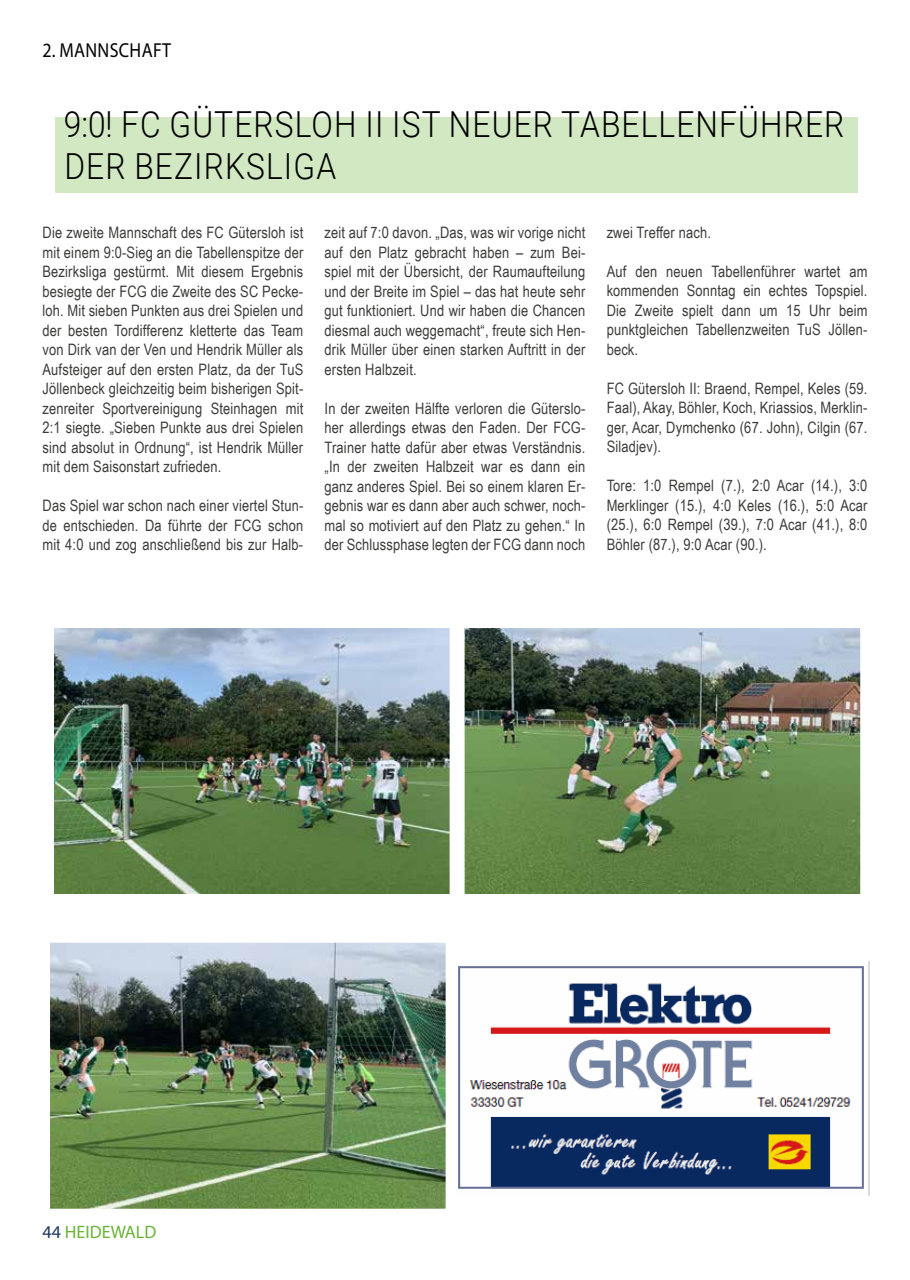
<style>
.page{position:relative;width:910px;height:1280px;background:#fff}
.page>*{position:absolute;margin:0;border:0;box-sizing:border-box;transform-origin:0 0}
.t1{font:300 35.85px/41.4px "Roboto";letter-spacing:.035em;color:#000;scale:.88 1}
.t2{font:20.25px "Myriad Pro";letter-spacing:.02em;color:#000;scale:.88 1}
.t3{font:18px "Myriad Pro";color:#6ab337}
.t4{font:15.75px/19.5px "Arial Narrow";letter-spacing:.01em;color:#3c3c3b;text-align:justify}
.s1{color:#1c3661}
</style>
<div class="page">
<img style="left:458px;top:966px;width:406px;height:223px">
<div style="left:55px;top:117px;width:803px;height:76px;background:#d2e8c3"></div>
<img style="left:54px;top:628px;width:396px;height:266px">
<img style="left:464px;top:628px;width:397px;height:266px">
<img style="left:50px;top:942px;width:396px;height:267px">
<p class="t2" style="left:43px;top:38px;width:148px">2. MANNSCHAFT</p>
<h1 class="t1" style="left:64px;top:102px;width:889px">9:0! FC GÜTERSLOH II IST NEUER TABELLENFÜHRER<br>DER BEZIRKSLIGA</h1>
<p class="t4" style="left:43px;top:222px;width:262px">Die zweite Mannschaft des FC Gütersloh ist mit einem 9:0-Sieg an die Tabellenspitze der Bezirksliga gestürmt. Mit diesem Ergebnis besiegte der FCG die Zweite des SC Pecke&shy;loh. Mit sieben Punkten aus drei Spielen und der besten Tordifferenz kletterte das Team von Dirk van der Ven und Hendrik Müller als Aufsteiger auf den ersten Platz, da der TuS Jöllenbeck gleichzeitig beim bisherigen Spit&shy;zenreiter Sportvereinigung Steinhagen mit 2:1 siegte. „Sieben Punkte aus drei Spielen sind absolut in Ordnung“, ist Hendrik Müller mit dem Saisonstart zufrieden.</p>
<p class="t4" style="left:43px;top:495px;width:262px">Das Spiel war schon nach einer viertel Stun&shy;de entschieden. Da führte der FCG schon mit 4:0 und zog anschließend bis zur Halb-</p>
<p class="t4" style="left:325px;top:222px;width:262px">zeit auf 7:0 davon. „Das, was wir vorige nicht auf den Platz gebracht haben – zum Bei&shy;spiel mit der Übersicht, der Raumaufteilung und der Breite im Spiel – das hat heute sehr gut funktioniert. Und wir haben die Chancen diesmal auch weggemacht“, freute sich Hen&shy;drik Müller über einen starken Auftritt in der ersten Halbzeit.</p>
<p class="t4" style="left:325px;top:398px;width:262px">In der zweiten Hälfte verloren die Güterslo&shy;her allerdings etwas den Faden. Der FCG-Trainer hatte dafür aber etwas Verständnis. „In der zweiten Halbzeit war es dann ein ganz anderes Spiel. Bei so einem klaren Er&shy;gebnis war es dann aber auch schwer, noch&shy;mal so motiviert auf den Platz zu gehen.“ In der Schlussphase legten der FCG dann noch</p>
<p class="t4" style="left:607px;top:222px;width:106px">zwei Treffer nach.</p>
<p class="t4" style="left:607px;top:261px;width:262px">Auf den neuen Tabellenführer wartet am kommenden Sonntag ein echtes Topspiel.<br>Die Zweite spielt dann um 15 Uhr beim punktgleichen Tabellenzweiten TuS Jöllen&shy;beck.</p>
<p class="t4" style="left:607px;top:378px;width:262px">FC Gütersloh II: Braend, Rempel, Keles (59.<br>Faal), Akay, Böhler, Koch, Kriassios, Merklin&shy;ger, Acar, Dymchenko (67. John), Cilgin (67.<br>Siladjev).</p>
<p class="t4" style="left:607px;top:476px;width:262px">Tore: 1:0 Rempel (7.), 2:0 Acar (14.), 3:0<br>Merklinger (15.), 4:0 Keles (16.), 5:0 Acar (25.), 6:0 Rempel (39.), 7:0 Acar (41.), 8:0<br>Böhler (87.), 9:0 Acar (90.).</p>
<p class="t3" style="left:43px;top:1221px;width:115px"><span class="s1">44</span> HEIDEWALD</p>
</div>
